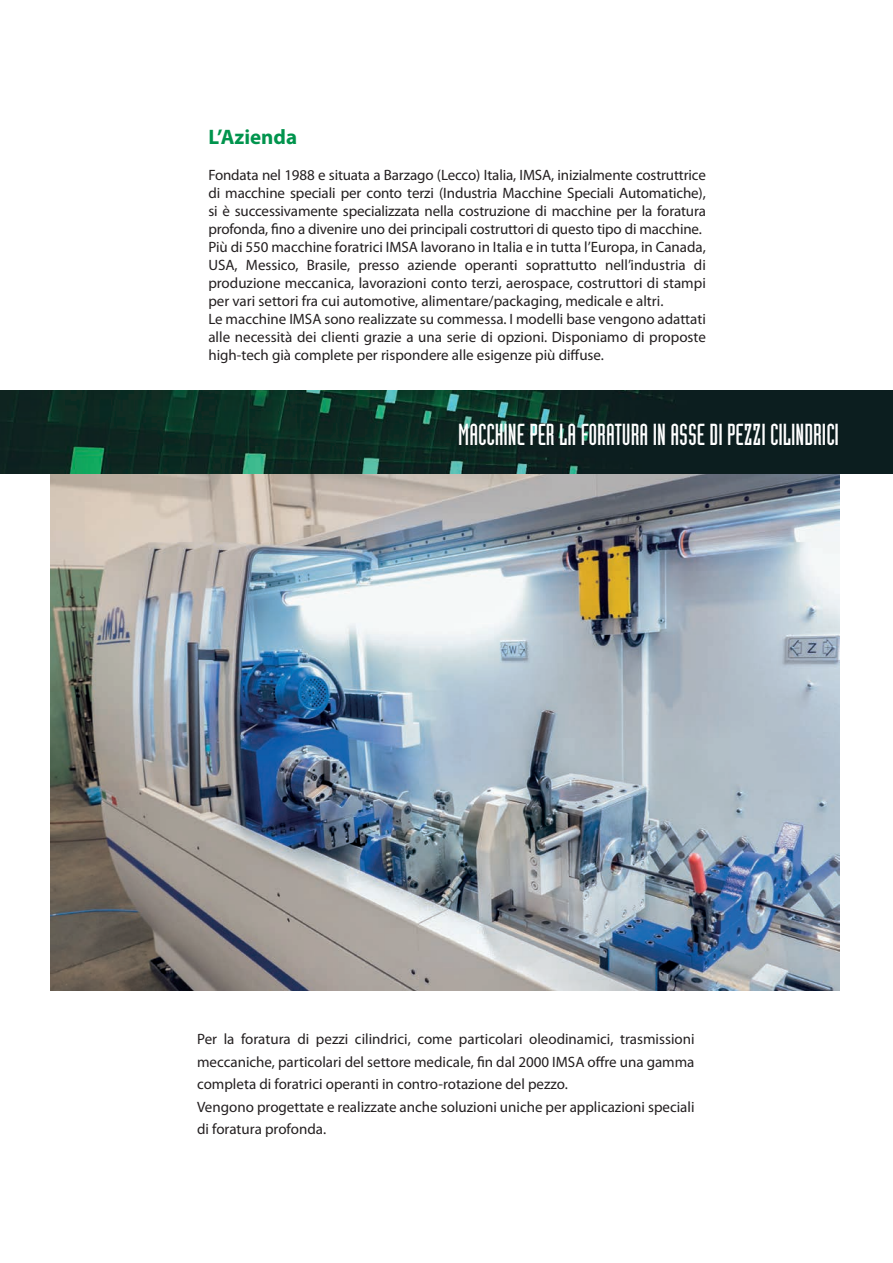
<style>
.page{position:relative;width:893px;height:1263px;background:#fff}
.page>*{position:absolute;margin:0;border:0;box-sizing:border-box;transform-origin:0 0}
.t1{font:29.7px "Industria Solid";color:#fff}
.t2{font:700 21px "Myriad Pro";color:#00944d}
.t3{font:15px/18px "Myriad Pro";color:#231f20;text-align:justify}
</style>
<div class="page">
<img style="left:50px;top:473px;width:789px;height:517px">
<img style="left:0;top:390px;width:893px;height:83px">
<p class="t2" style="left:208px;top:123px;width:90px">L’Azienda</p>
<p class="t3" style="left:208px;top:166px;width:499px">Fondata nel 1988 e situata a Barzago (Lecco) Italia, IMSA, inizialmente costruttrice di macchine speciali per conto terzi (Industria Macchine Speciali Automatiche), si è successivamente specializzata nella costruzione di macchine per la foratura profonda, fino a divenire uno dei principali costruttori di questo tipo di macchine.</p>
<p class="t3" style="left:208px;top:238px;width:499px">Più di 550 macchine foratrici IMSA lavorano in Italia e in tutta l’Europa, in Canada, USA, Messico, Brasile, presso aziende operanti soprattutto nell’industria di produzione meccanica, lavorazioni conto terzi, aerospace, costruttori di stampi per vari settori fra cui automotive, alimentare/packaging, medicale e altri.</p>
<p class="t3" style="left:208px;top:310px;width:499px">Le macchine IMSA sono realizzate su commessa. I modelli base vengono adattati alle necessità dei clienti grazie a una serie di opzioni. Disponiamo di proposte high-tech già complete per rispondere alle esigenze più diffuse.</p>
<p class="t1" style="left:458px;top:418px;width:382px">MACCHINE PER LA FORATURA IN ASSE DI PEZZI CILINDRICI</p>
<p class="t3" style="left:197px;top:1027px;width:499px;line-height:22.5px">Per la foratura di pezzi cilindrici, come particolari oleodinamici, trasmissioni meccaniche, particolari del settore medicale, fin dal 2000 IMSA offre una gamma completa di foratrici operanti in contro-rotazione del pezzo.</p>
<p class="t3" style="left:197px;top:1095px;width:499px;line-height:22.5px">Vengono progettate e realizzate anche soluzioni uniche per applicazioni speciali di foratura profonda.</p>
</div>
